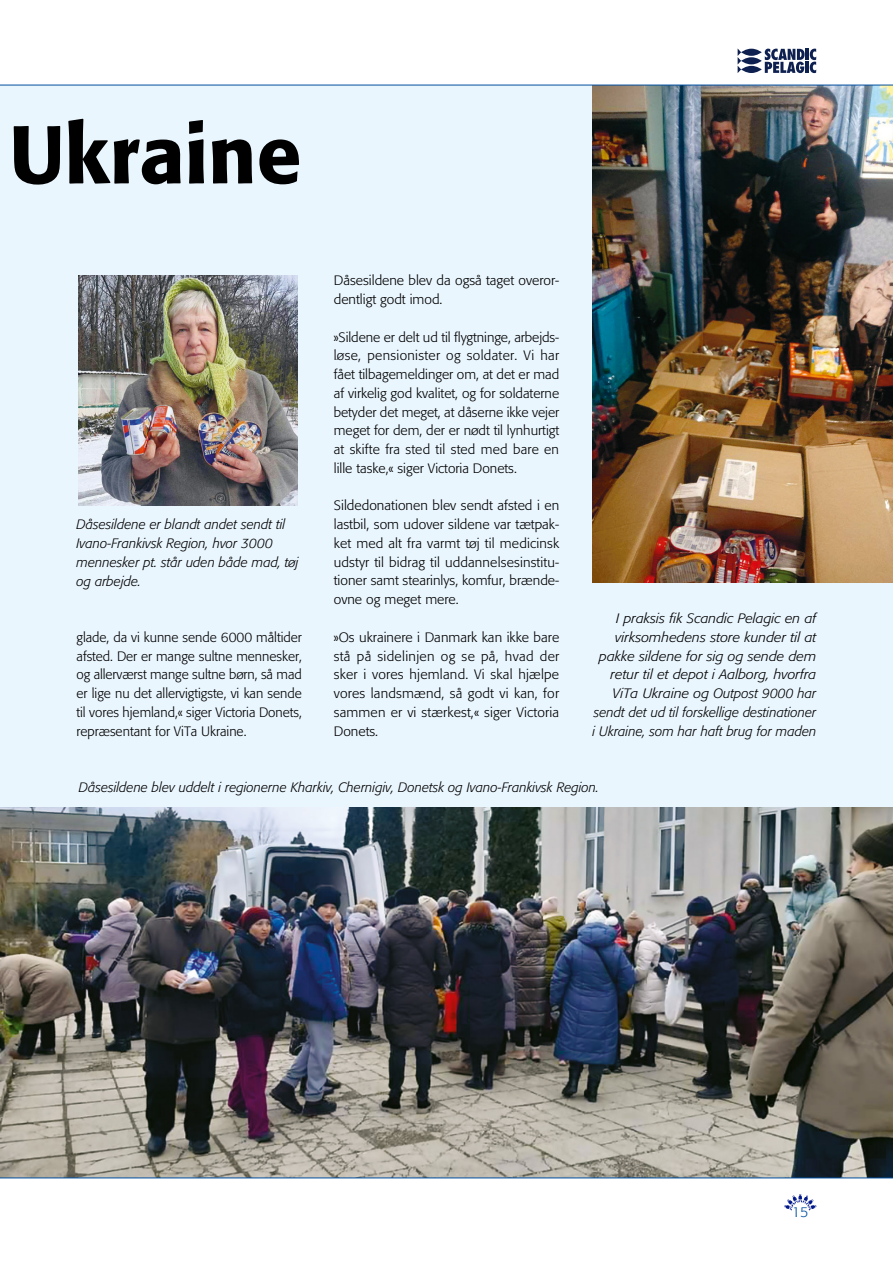
<style>
.page{position:relative;width:893px;height:1263px;background:#fff}
.page>*{position:absolute;margin:0;border:0;box-sizing:border-box;transform-origin:0 0}
.t1{font:500 81px "Formata";color:#000}
.t2{font:300 14.25px "Formata";color:#004f9f}
.t3{font:300 13.5px/18.8px "Formata";color:#000;text-align:justify}
.t4{font:italic 300 13.5px/18.8px "Formata";color:#000;text-align:right;scale:1.07 1}
.t5{font:italic 300 13.5px/18.8px "Formata";color:#000}
</style>
<div class="page">
<svg style="left:784px;top:1194px;width:32px;height:16px"></svg>
<div style="left:0;top:85px;width:893px;height:1093px;background:#eaf6fe"></div>
<svg style="left:765px;top:49px;width:51px;height:24px"></svg>
<svg style="left:741px;top:49px;width:21px;height:7px"></svg>
<svg style="left:741px;top:57px;width:21px;height:7px"></svg>
<svg style="left:741px;top:66px;width:21px;height:7px"></svg>
<svg style="left:738px;top:49px;width:3px;height:24px"></svg>
<img style="left:0;top:808px;width:893px;height:369px">
<img style="left:592px;top:86px;width:301px;height:497px">
<img style="left:79px;top:276px;width:218px;height:230px">
<hr style="left:0;top:1177px;width:893px;height:1px;background:#004f9f">
<hr style="left:0;top:85px;width:893px;height:1px;background:#004f9f">
<h1 class="t1" style="left:9px;top:105px;width:294px">Ukraine</h1>
<p class="t5" style="left:77px;top:515px;width:224px">Dåsesildene er blandt andet sendt til<br>Ivano-Frankivsk Region, hvor 3000 mennesker pt. står uden både mad, tøj og arbejde.</p>
<p class="t3" style="left:77px;top:628px;width:227px">glade, da vi kunne sende 6000 måltider afsted. Der er mange sultne mennesker, og allerværst mange sultne børn, så mad er lige nu det allervigtigste, vi kan sende til vores hjemland,« siger Victoria Donets, repræsentant for ViTa Ukraine.</p>
<p class="t3" style="left:334px;top:271px;width:227px">Dåsesildene blev da også taget overor&shy;dentligt godt imod.</p>
<p class="t3" style="left:334px;top:328px;width:227px">»Sildene er delt ud til flygtninge, arbejds&shy;løse, pensionister og soldater. Vi har fået tilbagemeldinger om, at det er mad af virkelig god kvalitet, og for soldaterne betyder det meget, at dåserne ikke vejer meget for dem, der er nødt til lynhurtigt at skifte fra sted til sted med bare en lille taske,« siger Victoria Donets.</p>
<p class="t3" style="left:334px;top:496px;width:227px">Sildedonationen blev sendt afsted i en lastbil, som udover sildene var tætpak&shy;ket med alt fra varmt tøj til medicinsk udstyr til bidrag til uddannelsesinstitu&shy;tioner samt stearinlys, komfur, brænde&shy;ovne og meget mere.</p>
<p class="t3" style="left:334px;top:628px;width:227px">»Os ukrainere i Danmark kan ikke bare stå på sidelinjen og se på, hvad der sker i vores hjemland. Vi skal hjælpe vores landsmænd, så godt vi kan, for sammen er vi stærkest,« siger Victoria Donets.</p>
<p class="t4" style="left:592px;top:609px;width:211px">I praksis fik Scandic Pelagic en af virksomhedens store kunder til at pakke sildene for sig og sende dem retur til et depot i Aalborg, hvorfra ViTa Ukraine og Outpost 9000 har sendt det ud til forskellige destinationer i Ukraine, som har haft brug for maden</p>
<p class="t5" style="left:79px;top:778px;width:522px">Dåsesildene blev uddelt i regionerne Kharkiv, Chernigiv, Donetsk og Ivano-Frankivsk Region.</p>
<p class="t2" style="left:792px;top:1203px;width:18px">15</p>
</div>
